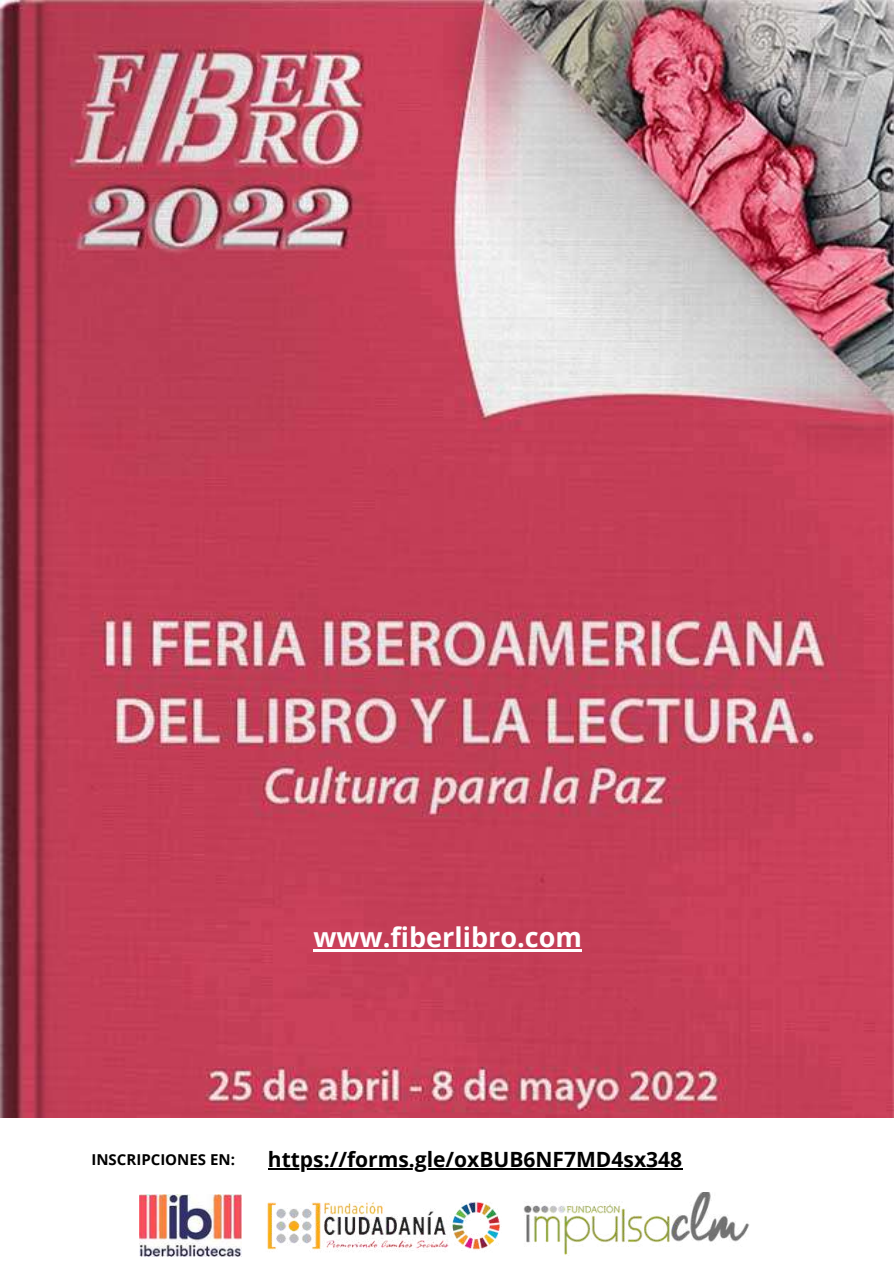
<style>
.page{position:relative;width:894px;height:1264px;background:#fff}
.page>*{position:absolute;margin:0;border:0;box-sizing:border-box;transform-origin:0 0}
.t1{font:700 27px "Open Sans";color:#fff}
.t2{font:700 21px "Open Sans";color:#000}
.t3{font:700 15px "Open Sans";color:#000}
</style>
<div class="page">
<img style="left:0;top:0;width:893px;height:1117px">
<img style="left:523px;top:1192px;width:227px;height:63px">
<img style="left:267px;top:1202px;width:233px;height:50px">
<img style="left:139px;top:1194px;width:103px;height:62px">
<hr style="left:268px;top:1168px;width:414px;height:1px;background:#000">
<hr style="left:313px;top:949px;width:269px;height:2px;background:#fff">
<p class="t1" style="left:313px;top:917px;width:270px">www.fiberlibro.com</p>
<p class="t3" style="left:91px;top:1148px;width:145px">INSCRIPCIONES EN:</p>
<p class="t2" style="left:268px;top:1144px;width:415px">https://forms.gle/oxBUB6NF7MD4sx348</p>
</div>
